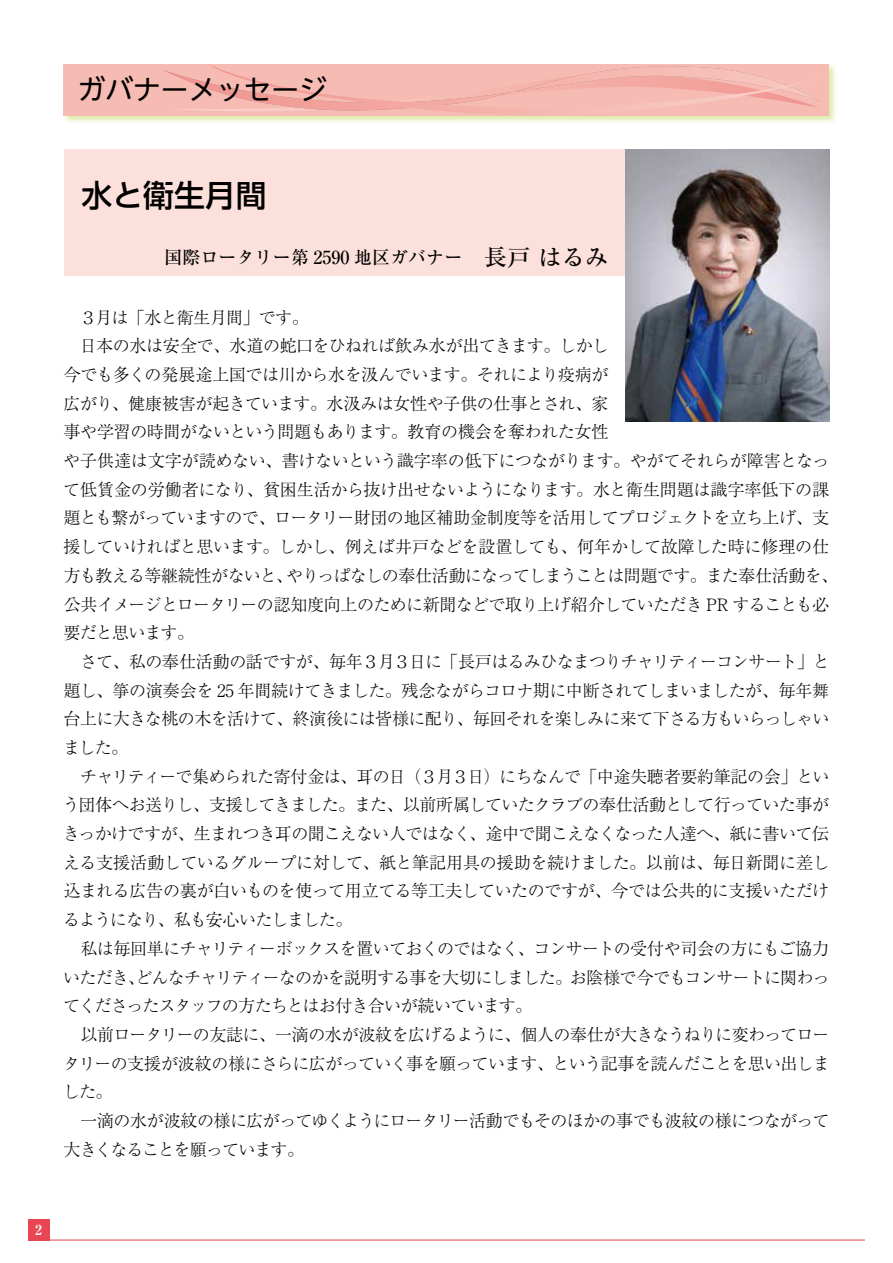
<style>
.page{position:relative;width:893px;height:1263px;background:#fff}
.page>*{position:absolute;margin:0;border:0;box-sizing:border-box;transform-origin:0 0}
.t1{font:500 30.9px "UD Shin Go NT Pro";color:#000}
.t2{font:27.6px "UD Shin Go NT Pro";color:#000}
.t3{font:500 18px "Ryumin Pr 5";color:#000}
.t4{font:300 16.95px "Ryumin Pr 5";letter-spacing:-.035em;color:#000}
.t5{font:300 16.95px "Ryumin Pr 5";letter-spacing:-.015em;color:#000}
.t6{font:300 16.95px "Ryumin Pr 5";letter-spacing:-.055em;color:#000}
.t7{font:700 13.8px "Ryumin Pr 5";color:#fff}
.s1{font-size:23.4px}
</style>
<div class="page">
<div style="left:63px;top:63px;width:775px;height:61px;background:#c5db68;opacity:.55"></div>
<div style="left:64px;top:64px;width:765px;height:52px;background:#f6bcb4"></div>
<svg style="left:163px;top:65px;width:659px;height:57px"></svg>
<div style="left:64px;top:149px;width:588px;height:127px;background:#fbe0db"></div>
<img style="left:625px;top:149px;width:204px;height:272px">
<hr style="left:39px;top:1239px;width:826px;height:1px;background:#e94653">
<div style="left:28px;top:1219px;width:21px;height:21px;background:#e94653"></div>
<h2 class="t2" style="left:78px;top:67px;width:250px">ガバナーメッセージ</h2>
<h1 class="t1" style="left:82px;top:171px;width:186px">水と衛生月間</h1>
<p class="t3" style="left:164px;top:243px;width:446px">国際ロータリー第 2590 地区ガバナー <span class="s1">長戸 はるみ</span></p>
<p class="t4" style="left:80px;top:304px;width:231px">３月は「水と衛生月間」です。</p>
<p class="t4" style="left:80px;top:333px;width:530px">日本の水は安全で、水道の蛇口をひねれば飲み水が出てきます。しかし</p>
<p class="t4" style="left:63px;top:361px;width:546px">今でも多くの発展途上国では川から水を汲んでいます。それにより疫病が</p>
<p class="t4" style="left:63px;top:390px;width:547px">広がり、健康被害が起きています。水汲みは女性や子供の仕事とされ、家</p>
<p class="t4" style="left:63px;top:419px;width:547px">事や学習の時間がないという問題もあります。教育の機会を奪われた女性</p>
<p class="t4" style="left:63px;top:447px;width:768px">や子供達は文字が読めない、書けないという識字率の低下につながります。やがてそれらが障害となっ</p>
<p class="t5" style="left:63px;top:476px;width:767px">て低賃金の労働者になり、貧困生活から抜け出せないようになります。水と衛生問題は識字率低下の課</p>
<p class="t4" style="left:63px;top:505px;width:767px">題とも繋がっていますので、ロータリー財団の地区補助金制度等を活用してプロジェクトを立ち上げ、支</p>
<p class="t4" style="left:64px;top:533px;width:767px">援していければと思います。しかし、例えば井戸などを設置しても、何年かして故障した時に修理の仕</p>
<p class="t4" style="left:63px;top:562px;width:776px">方も教える等継続性がないと、やりっぱなしの奉仕活動になってしまうことは問題です。また奉仕活動を、</p>
<p class="t4" style="left:63px;top:591px;width:767px">公共イメージとロータリーの認知度向上のために新聞などで取り上げ紹介していただき PR することも必</p>
<p class="t6" style="left:63px;top:619px;width:132px">要だと思います。</p>
<p class="t4" style="left:80px;top:648px;width:751px">さて、私の奉仕活動の話ですが、毎年３月３日に「長戸はるみひなまつりチャリティーコンサート」と</p>
<p class="t4" style="left:63px;top:677px;width:767px">題し、箏の演奏会を 25 年間続けてきました。残念ながらコロナ期に中断されてしまいましたが、毎年舞</p>
<p class="t4" style="left:63px;top:706px;width:767px">台上に大きな桃の木を活けて、終演後には皆様に配り、毎回それを楽しみに来て下さる方もいらっしゃい</p>
<p class="t4" style="left:63px;top:734px;width:67px">ました。</p>
<p class="t4" style="left:80px;top:763px;width:750px">チャリティーで集められた寄付金は、耳の日（３月３日）にちなんで「中途失聴者要約筆記の会」とい</p>
<p class="t4" style="left:63px;top:792px;width:768px">う団体へお送りし、支援してきました。また、以前所属していたクラブの奉仕活動として行っていた事が</p>
<p class="t4" style="left:63px;top:820px;width:768px">きっかけですが、生まれつき耳の聞こえない人ではなく、途中で聞こえなくなった人達へ、紙に書いて伝</p>
<p class="t4" style="left:63px;top:849px;width:768px">える支援活動しているグループに対して、紙と筆記用具の援助を続けました。以前は、毎日新聞に差し</p>
<p class="t4" style="left:63px;top:878px;width:767px">込まれる広告の裏が白いものを使って用立てる等工夫していたのですが、今では公共的に支援いただけ</p>
<p class="t6" style="left:63px;top:906px;width:291px">るようになり、私も安心いたしました。</p>
<p class="t4" style="left:80px;top:935px;width:750px">私は毎回単にチャリティーボックスを置いておくのではなく、コンサートの受付や司会の方にもご協力</p>
<p class="t4" style="left:63px;top:964px;width:768px">いただき、どんなチャリティーなのかを説明する事を大切にしました。お陰様で今でもコンサートに関わっ</p>
<p class="t4" style="left:63px;top:992px;width:471px">てくださったスタッフの方たちとはお付き合いが続いています。</p>
<p class="t4" style="left:80px;top:1021px;width:751px">以前ロータリーの友誌に、一滴の水が波紋を広げるように、個人の奉仕が大きなうねりに変わってロー</p>
<p class="t4" style="left:63px;top:1050px;width:768px">タリーの支援が波紋の様にさらに広がっていく事を願っています、という記事を読んだことを思い出しま</p>
<p class="t4" style="left:63px;top:1079px;width:51px">した。</p>
<p class="t4" style="left:80px;top:1107px;width:750px">一滴の水が波紋の様に広がってゆくようにロータリー活動でもそのほかの事でも波紋の様につながって</p>
<p class="t6" style="left:63px;top:1136px;width:242px">大きくなることを願っています。</p>
<p class="t7" style="left:35px;top:1219px;width:8px">2</p>
</div>
